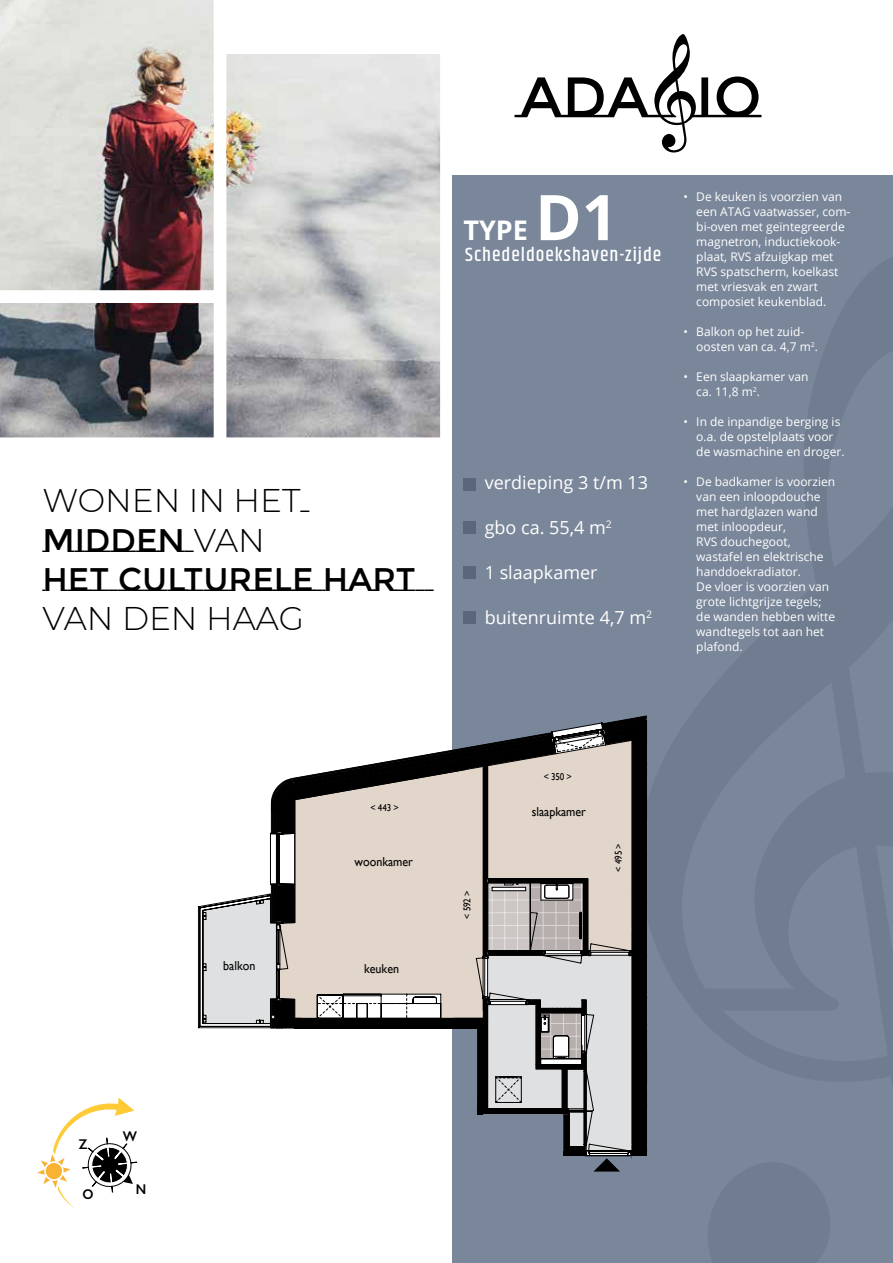
<style>
.page{position:relative;width:893px;height:1263px;background:#fff}
.page>*{position:absolute;margin:0;border:0;box-sizing:border-box;transform-origin:0 0}
.t1{font:700 63px "Open Sans";color:#fff}
.t2{font:32.7px/39.3px "Montserrat Subrayada";color:#000}
.t3{font:300 32.7px "Montserrat";color:#000}
.t4{font:700 27px "Open Sans";color:#fff}
.t5{font:500 19.5px "Khand";letter-spacing:.05em;color:#fff}
.t6{font:18px "Open Sans";color:#fff}
.t7{font:600 14.25px "Gill Sans";color:#000;scale:.92 1}
.t8{font:13.05px "Gill Sans";color:#000;scale:.92 1}
.t9{font:12px/15px "Open Sans";color:#fff}
.t10{font:9.9px "Gill Sans";letter-spacing:-.015em;color:#000;scale:.9 1}
.s1{font-family:"Montserrat";font-weight:300}
</style>
<div class="page">
<div style="left:453px;top:175px;width:440px;height:1088px;background:#7a879a"></div>
<img style="left:0;top:0;width:440px;height:437px">
<svg style="left:37px;top:1097px;width:100px;height:111px"></svg>
<hr style="left:529px;top:1204px;width:43px;height:1px;background:#d9d5d3">
<hr style="left:529px;top:1191px;width:43px;height:1px;background:#d9d5d3">
<hr style="left:482px;top:1191px;width:47px;height:1px;background:#d9d5d3">
<hr style="left:434px;top:1262px;width:54px;height:1px;background:#d9d5d3">
<hr style="left:488px;top:1262px;width:42px;height:1px;background:#d9d5d3">
<hr style="left:811px;top:1098px;width:1px;height:38px;background:#d9d5d3">
<hr style="left:824px;top:1079px;width:1px;height:35px;background:#d9d5d3">
<hr style="left:836px;top:1079px;width:1px;height:57px;background:#d9d5d3">
<hr style="left:666px;top:1102px;width:1px;height:43px;background:#d9d5d3">
<hr style="left:666px;top:1035px;width:1px;height:67px;background:#d9d5d3">
<hr style="left:679px;top:1102px;width:1px;height:43px;background:#d9d5d3">
<hr style="left:679px;top:1035px;width:1px;height:67px;background:#d9d5d3">
<hr style="left:692px;top:1102px;width:1px;height:43px;background:#d9d5d3">
<hr style="left:692px;top:1036px;width:1px;height:66px;background:#d9d5d3">
<hr style="left:704px;top:1031px;width:1px;height:71px;background:#d9d5d3">
<hr style="left:892px;top:1035px;width:1px;height:67px;background:#d9d5d3">
<hr style="left:892px;top:1102px;width:1px;height:43px;background:#d9d5d3">
<svg style="left:892px;top:1076px;width:1px;height:31px"></svg>
<svg style="left:892px;top:1127px;width:1px;height:18px"></svg>
<svg style="left:446px;top:1262px;width:27px;height:1px"></svg>
<svg style="left:892px;top:1035px;width:1px;height:17px"></svg>
<svg style="left:203px;top:716px;width:445px;height:463px"></svg>
<div style="left:288px;top:1020px;width:196px;height:6px;background:#000"></div>
<div style="left:479px;top:1023px;width:6px;height:88px;background:#000"></div>
<div style="left:463px;top:479px;width:13px;height:12px;background:#5a677b"></div>
<div style="left:463px;top:521px;width:13px;height:13px;background:#5a677b"></div>
<div style="left:463px;top:566px;width:13px;height:13px;background:#5a677b"></div>
<div style="left:463px;top:611px;width:13px;height:13px;background:#5a677b"></div>
<svg style="left:514px;top:34px;width:247px;height:119px"></svg>
<h2 class="t3" style="left:43px;top:479px;width:260px">WONEN IN HET</h2>
<h2 class="t2" style="left:43px;top:521px;width:375px">MIDDEN <span class="s1">VAN<br></span>HET CULTURELE HART</h2>
<h2 class="t3" style="left:43px;top:596px;width:263px">VAN DEN HAAG</h2>
<p class="t10" style="left:370px;top:802px;width:33px">&lt; 443 &gt;</p>
<p class="t8" style="left:223px;top:957px;width:36px">balkon</p>
<p class="t8" style="left:354px;top:854px;width:65px">woonkamer</p>
<p class="t8" style="left:364px;top:961px;width:40px">keuken</p>
<h3 class="t4" style="left:463px;top:211px;width:66px">TYPE</h3>
<h1 class="t1" style="left:535px;top:173px;width:84px">D1</h1>
<h3 class="t5" style="left:465px;top:242px;width:198px">Schedeldoekshaven-zijde</h3>
<h3 class="t6" style="left:485px;top:470px;width:165px">verdieping 3 t/m 13</h3>
<h3 class="t6" style="left:485px;top:515px;width:129px">gbo ca. 55,4 m<sup>2</sup></h3>
<h3 class="t6" style="left:485px;top:560px;width:114px">1 slaapkamer</h3>
<h3 class="t6" style="left:485px;top:605px;width:169px">buitenruimte 4,7 m<sup>2</sup></h3>
<p class="t9" style="left:696px;top:189px;width:156px;text-indent:-13px">• De keuken is voorzien van een ATAG vaatwasser, com&shy;bi-oven met geïntegreerde magnetron, inductiekook&shy;plaat, RVS afzuigkap met<br>RVS spatscherm, koelkast met vriesvak en zwart composiet keukenblad.</p>
<p class="t9" style="left:696px;top:324px;width:123px;text-indent:-13px">• Balkon op het zuid&shy;oosten van ca. 4,7 m<sup>2</sup>.</p>
<p class="t9" style="left:696px;top:369px;width:114px;text-indent:-13px">• Een slaapkamer van ca. 11,8 m<sup>2</sup>.</p>
<p class="t9" style="left:696px;top:414px;width:150px;text-indent:-13px">• In de inpandige berging is o.a. de opstelplaats voor de wasmachine en droger.</p>
<p class="t9" style="left:696px;top:474px;width:140px;text-indent:-13px">• De badkamer is voorzien van een inloopdouche met hardglazen wand met inloopdeur,<br>RVS douchegoot, wastafel en elektrische handdoekradiator.<br>De vloer is voorzien van grote lichtgrijze tegels; de wanden hebben witte wandtegels tot aan het plafond.</p>
<p class="t10" style="left:461px;top:919px;width:33px;rotate:-90deg">&lt; 592 &gt;</p>
<p class="t10" style="left:544px;top:771px;width:33px">&lt; 350 &gt;</p>
<p class="t8" style="left:532px;top:804px;width:60px">slaapkamer</p>
<p class="t10" style="left:613px;top:872px;width:33px;rotate:-90deg">&lt; 495 &gt;</p>
<p class="t7" style="left:123px;top:1128px;width:17px">W</p>
<p class="t7" style="left:79px;top:1136px;width:11px">Z</p>
<p class="t7" style="left:82px;top:1185px;width:14px">O</p>
<p class="t7" style="left:136px;top:1180px;width:13px">N</p>
</div>
